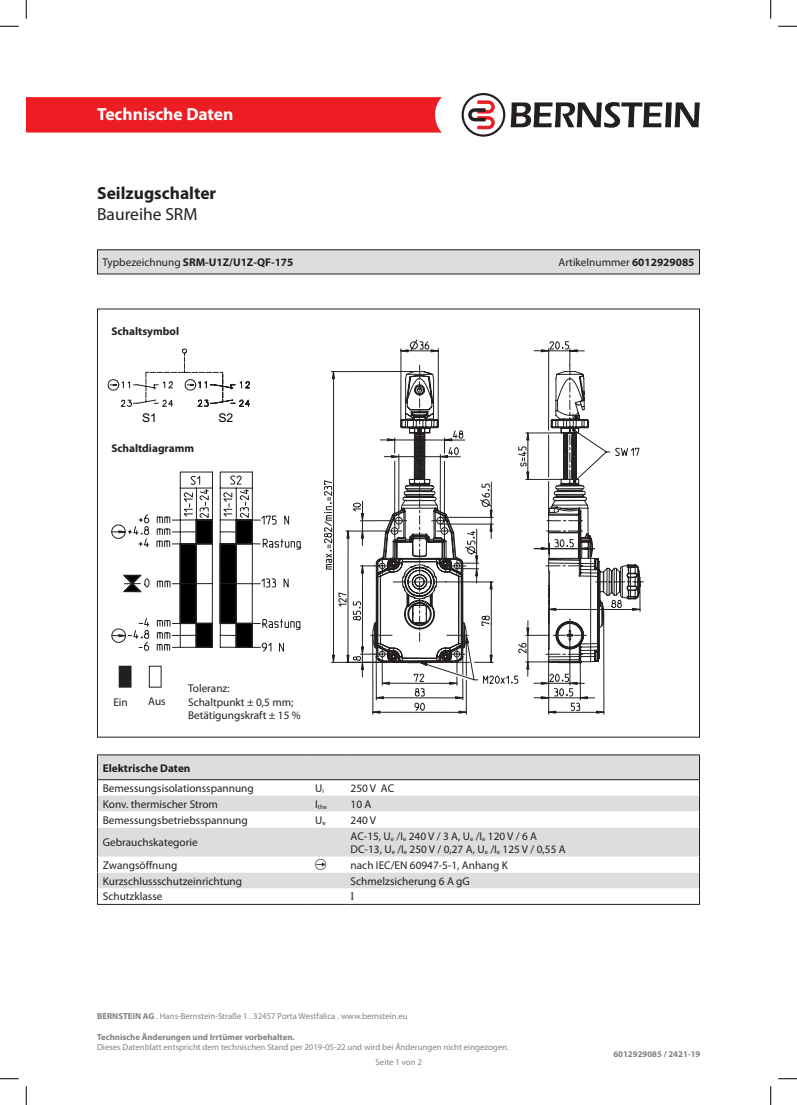
<style>
.page{position:relative;width:797px;height:1105px;background:#fff}
.page>*{position:absolute;margin:0;border:0;box-sizing:border-box;transform-origin:0 0}
.t1{font:700 17.5px "Myriad Pro";color:#fff}
.t2{font:700 17.5px "Myriad Pro";color:#231f20}
.t3{font:17.5px "Myriad Pro";color:#231f20}
.t4{font:12.12px "Arial";color:#000001}
.t5{font:11.25px "Myriad Pro";color:#231f20}
.t6{font:700 11.25px "Myriad Pro";color:#231f20}
.t7{font:11.25px "Times New Roman";color:#231f20}
.t8{font:8.75px "Myriad Pro";color:#808285}
.t9{font:700 8.75px "Myriad Pro";color:#808285}
.t10{font:6.5px "Myriad Pro";color:#231f20}
.s1{font-weight:400}
.s2{font-weight:700}
</style>
<div class="page">
<div style="left:26px;top:97px;width:416px;height:36px;background:#ee1d23"></div>
<svg style="left:461px;top:93px;width:238px;height:44px"></svg>
<div style="left:119px;top:666px;width:12px;height:21px;background:#231f20"></div>
<div style="left:149px;top:666px;width:12px;height:21px;border:1px solid #231f20"></div>
<svg style="left:108px;top:349px;width:142px;height:58px"></svg>
<svg style="left:111px;top:472px;width:189px;height:180px"></svg>
<svg style="left:324px;top:340px;width:319px;height:374px"></svg>
<div style="left:97px;top:250px;width:602px;height:24px;background:#dcdddf"></div>
<hr style="left:97px;top:754px;width:213px;height:1px;background:#231f20">
<hr style="left:310px;top:754px;width:35px;height:1px;background:#231f20">
<hr style="left:345px;top:754px;width:354px;height:1px;background:#231f20">
<hr style="left:97px;top:904px;width:213px;height:1px;background:#231f20">
<hr style="left:310px;top:904px;width:35px;height:1px;background:#231f20">
<hr style="left:345px;top:904px;width:354px;height:1px;background:#231f20">
<svg style="left:0;top:25px;width:19px;height:2px"></svg>
<svg style="left:778px;top:25px;width:19px;height:2px"></svg>
<svg style="left:0;top:1078px;width:19px;height:1px"></svg>
<svg style="left:778px;top:1078px;width:19px;height:1px"></svg>
<svg style="left:25px;top:0;width:2px;height:19px"></svg>
<svg style="left:25px;top:1086px;width:2px;height:19px"></svg>
<svg style="left:770px;top:0;width:1px;height:19px"></svg>
<svg style="left:770px;top:1086px;width:1px;height:19px"></svg>
<svg style="left:97px;top:755px;width:603px;height:149px"></svg>
<h1 class="t1" style="left:97px;top:102px;width:138px">Technische Daten</h1>
<p class="t2" style="left:97px;top:182px;width:121px">Seilzugschalter</p>
<p class="t3" style="left:97px;top:203px;width:102px">Baureihe SRM</p>
<p class="t6" style="left:102px;top:255px;width:192px"><span class="s1">Typbezeichnung</span> SRM-U1Z/U1Z-QF-175</p>
<p class="t5" style="left:558px;top:255px;width:137px">Artikelnummer <span class="s2">6012929085</span></p>
<p class="t6" style="left:111px;top:324px;width:69px">Schaltsymbol</p>
<p class="t4" style="left:142px;top:409px;width:16px">S1</p>
<p class="t4" style="left:218px;top:409px;width:16px">S2</p>
<p class="t6" style="left:111px;top:441px;width:84px">Schaltdiagramm</p>
<p class="t5" style="left:113px;top:695px;width:16px">Ein</p>
<p class="t5" style="left:148px;top:694px;width:19px">Aus</p>
<p class="t5" style="left:188px;top:681px;width:43px">Toleranz:</p>
<p class="t5" style="left:188px;top:695px;width:107px">Schaltpunkt ± 0,5 mm;</p>
<p class="t5" style="left:188px;top:708px;width:114px">Betätigungskraft ± 15 %</p>
<p class="t6" style="left:103px;top:760px;width:89px">Elektrische Daten</p>
<p class="t5" style="left:103px;top:781px;width:152px">Bemessungsisolationsspannung</p>
<p class="t5" style="left:315px;top:781px;width:10px">U<sub>i</sub></p>
<p class="t5" style="left:350px;top:781px;width:45px">250 V AC</p>
<p class="t5" style="left:103px;top:797px;width:117px">Konv. thermischer Strom</p>
<p class="t10" style="left:315px;top:803px;width:13px"><sup>I</sup>the</p>
<p class="t5" style="left:350px;top:797px;width:22px">10 A</p>
<p class="t5" style="left:103px;top:813px;width:147px">Bemessungsbetriebsspannung</p>
<p class="t5" style="left:315px;top:813px;width:12px">U<sub>e</sub></p>
<p class="t5" style="left:350px;top:813px;width:27px">240 V</p>
<p class="t5" style="left:103px;top:835px;width:96px">Gebrauchskategorie</p>
<p class="t5" style="left:350px;top:829px;width:188px">АС-15, U<sub>e</sub> /I<sub>e</sub> 240 V / 3 А, U<sub>e</sub> /I<sub>e</sub> 120 V / 6 А</p>
<p class="t5" style="left:350px;top:842px;width:216px">DC-13, U<sub>e</sub> /I<sub>e</sub> 250 V / 0,27 A, U<sub>e</sub> /I<sub>e</sub> 125 V / 0,55 A</p>
<p class="t5" style="left:103px;top:858px;width:76px">Zwangsöffnung</p>
<p class="t5" style="left:350px;top:858px;width:159px">nach IEC/EN 60947-5-1, Anhang K</p>
<p class="t5" style="left:103px;top:874px;width:141px">Kurzschlussschutzeinrichtung</p>
<p class="t5" style="left:350px;top:874px;width:121px">Schmelzsicherung 6 A gG</p>
<p class="t5" style="left:103px;top:890px;width:61px">Schutzklasse</p>
<p class="t7" style="left:350px;top:888px;width:5px">I</p>
<p class="t8" style="left:97px;top:1010px;width:312px"><span class="s2">BERNSTEIN AG</span> . Hans-Bernstein-Straße 1 . 32457 Porta Westfalica . www.bernstein.eu</p>
<p class="t9" style="left:97px;top:1031px;width:199px">Technische Änderungen und Irrtümer vorbehalten.</p>
<p class="t8" style="left:97px;top:1042px;width:413px">Dieses Datenblatt entspricht dem technischen Stand per 2019-05-22 und wird bei Änderungen nicht eingezogen.</p>
<p class="t8" style="left:375px;top:1056px;width:48px">Seite 1 von 2</p>
<p class="t9" style="left:613px;top:1049px;width:88px">6012929085 / 2421-19</p>
</div>
